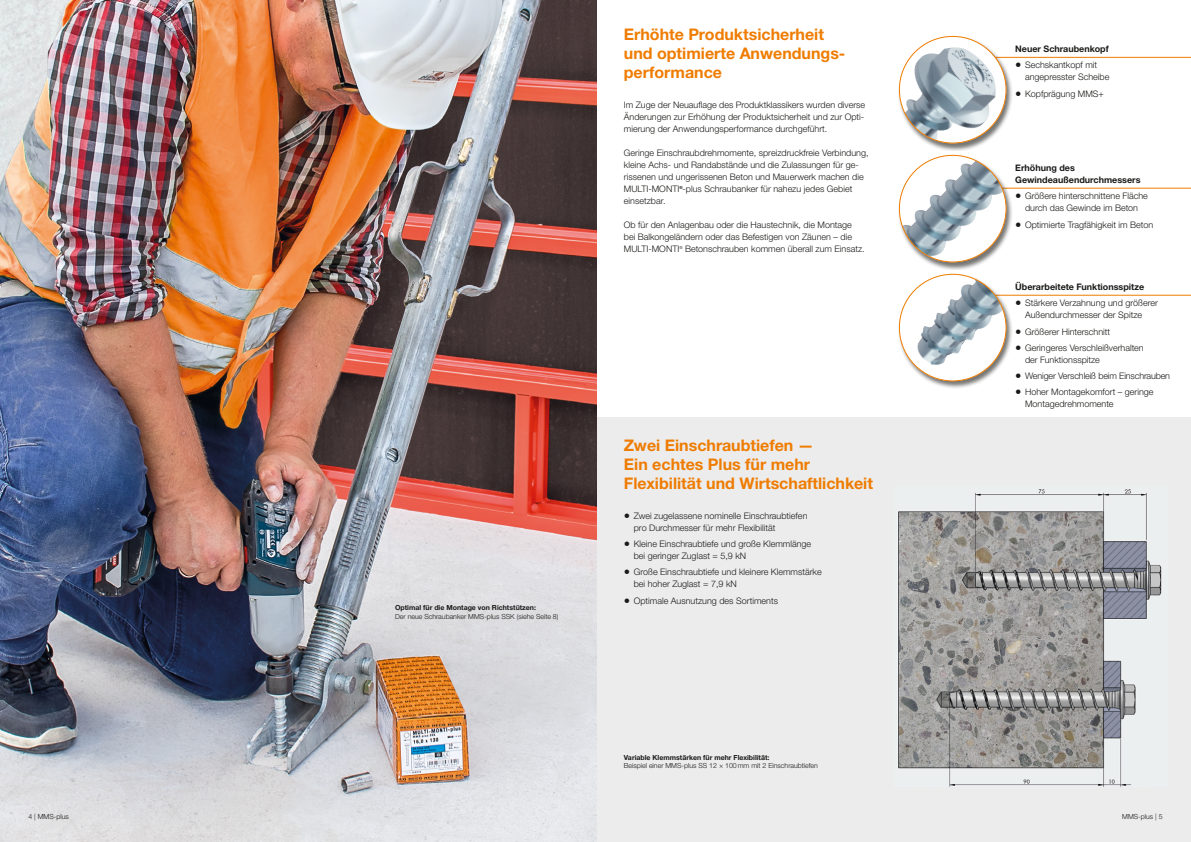
<style>
.page{position:relative;width:1191px;height:842px;background:#fff}
.page>*{position:absolute;margin:0;border:0;box-sizing:border-box;transform-origin:0 0}
.t1{font:700 16px/19.2px "Helvetica Neue LTW1 G";color:#ef7c00}
.t2{font:300 9px/12px "Helvetica Neue LTW1 G";color:#1a1a18}
.t3{font:700 9px/12px "Helvetica Neue LTW1 G";color:#1a1a18}
.t4{font:300 7px "Helvetica Neue LTW1 G";color:#1a1a18}
.t5{font:700 7px "Helvetica Neue LTW1 G";color:#1a1a18}
</style>
<div class="page">
<div style="left:595px;top:417px;width:596px;height:425px;background:#ececed"></div>
<img style="left:898px;top:489px;width:264px;height:298px">
<img style="left:0;top:0;width:596px;height:842px">
<hr style="left:983px;top:57px;width:208px;height:1px;background:#ef7c00">
<hr style="left:988px;top:188px;width:203px;height:1px;background:#ef7c00">
<hr style="left:978px;top:295px;width:213px;height:1px;background:#ef7c00">
<div style="left:897px;top:36px;width:115px;height:115px;background:#1a1a18;opacity:.6"></div>
<svg style="left:899px;top:36px;width:107px;height:107px"></svg>
<img style="left:904px;top:47px;width:91px;height:93px">
<div style="left:897px;top:154px;width:115px;height:116px;background:#1a1a18;opacity:.6"></div>
<svg style="left:899px;top:155px;width:107px;height:107px"></svg>
<img style="left:902px;top:162px;width:96px;height:95px">
<div style="left:897px;top:273px;width:115px;height:116px;background:#1a1a18;opacity:.6"></div>
<div style="left:899px;top:274px;width:107px;height:107px;background:#fff;border-radius:50%"></div>
<img style="left:917px;top:282px;width:85px;height:83px">
<h1 class="t1" style="left:624px;top:24px;width:221px">Erhöhte Produktsicherheit und optimierte Anwendungs&shy;performance</h1>
<p class="t2" style="left:624px;top:99px;width:243px;text-align:justify">Im Zuge der Neuauflage des Produktklassikers wurden diverse Änderungen zur Erhöhung der Produktsicherheit und zur Opti&shy;mierung der Anwendungsperformance durchgeführt.</p>
<p class="t2" style="left:624px;top:147px;width:246px">Geringe Einschraubdrehmomente, spreizdruckfreie Verbindung, kleine Achs- und Randabstände und die Zulassungen für ge&shy;rissenen und ungerissenen Beton und Mauerwerk machen die MULTI-MONTI<sup>®</sup>-plus Schraubanker für nahezu jedes Gebiet einsetzbar.</p>
<p class="t2" style="left:624px;top:219px;width:242px">Ob für den Anlagenbau oder die Haustechnik, die Montage bei Balkongeländern oder das Befestigen von Zäunen – die<br>MULTI-MONTI<sup>®</sup> Betonschrauben kommen überall zum Einsatz.</p>
<p class="t5" style="left:395px;top:603px;width:142px">Optimal für die Montage von Richtstützen:</p>
<p class="t4" style="left:395px;top:612px;width:165px">Der neue Schraubanker MMS-plus SSK (siehe Seite 8)</p>
<h1 class="t1" style="left:624px;top:435px;width:251px">Zwei Einschraubtiefen —<br>Ein echtes Plus für mehr<br>Flexibilität und Wirtschaftlichkeit</h1>
<p class="t2" style="left:634px;top:510px;width:175px">Zwei zugelassene nominelle Einschraubtiefen pro Durchmesser für mehr Flexibilität</p>
<p class="t2" style="left:634px;top:538px;width:179px">Kleine Einschraubtiefe und große Klemmlänge bei geringer Zuglast = 5,9 kN</p>
<p class="t2" style="left:634px;top:566px;width:189px">Große Einschraubtiefe und kleinere Klemmstärke bei hoher Zuglast = 7,9 kN</p>
<p class="t2" style="left:634px;top:594px;width:146px">Optimale Ausnutzung des Sortiments</p>
<p class="t5" style="left:624px;top:753px;width:147px">Variable Klemmstärken für mehr Flexibilität:</p>
<p class="t4" style="left:624px;top:761px;width:196px">Beispiel einer MMS-plus SS 12 × 100mm mit 2 Einschraubtiefen</p>
<p class="t3" style="left:1015px;top:43px;width:95px">Neuer Schraubenkopf</p>
<p class="t2" style="left:1025px;top:59px;width:86px">Sechskantkopf mit angepresster Scheibe</p>
<p class="t2" style="left:1025px;top:87px;width:80px">Kopfprägung MMS+</p>
<p class="t3" style="left:1015px;top:162px;width:127px">Erhöhung des<br>Gewindeaußendurchmessers</p>
<p class="t2" style="left:1025px;top:190px;width:124px">Größere hinterschnittene Fläche durch das Gewinde im Beton</p>
<p class="t2" style="left:1025px;top:218px;width:130px">Optimierte Tragfähigkeit im Beton</p>
<p class="t3" style="left:1015px;top:281px;width:130px">Überarbeitete Funktionsspitze</p>
<p class="t2" style="left:1025px;top:297px;width:134px">Stärkere Verzahnung und größerer<br>Außendurchmesser der Spitze</p>
<p class="t2" style="left:1025px;top:323px;width:120px;line-height:16.3px">Größerer Hinterschnitt<br>Geringeres Verschleißverhalten</p>
<p class="t2" style="left:1025px;top:351px;width:146px;line-height:16.3px">der Funktionsspitze<br>Weniger Verschleiß beim Einschrauben<br>Hoher Montagekomfort – geringe</p>
<p class="t2" style="left:1025px;top:398px;width:90px">Montagedrehmomente</p>
<p class="t4" style="left:28px;top:812px;width:42px">4 | MMS-plus</p>
<p class="t4" style="left:1122px;top:812px;width:42px">MMS-plus | 5</p>
</div>
